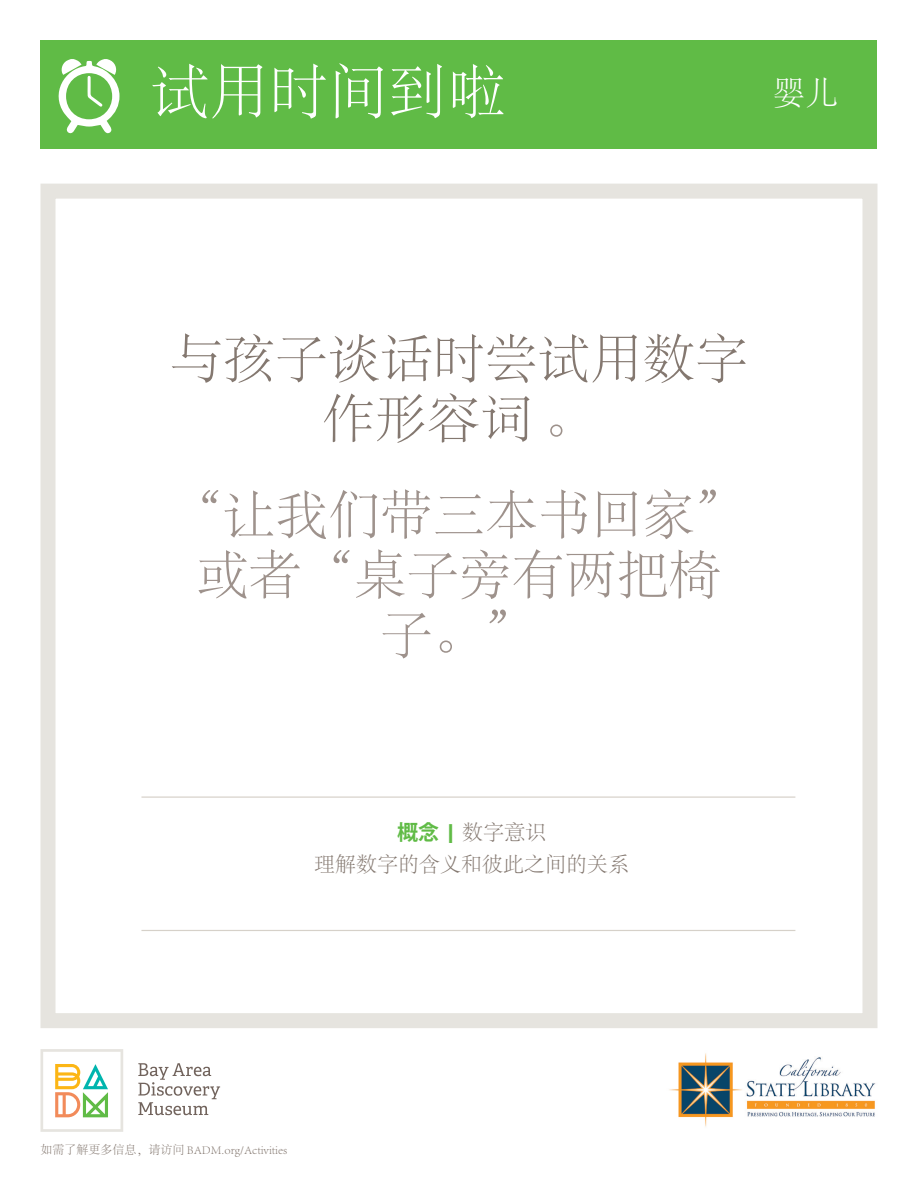
<style>
.page{position:relative;width:918px;height:1188px;background:#fff}
.page>*{position:absolute;margin:0;border:0;box-sizing:border-box;transform-origin:0 0}
.t1{font:300 59.25px "Adobe Song Std";color:#fff}
.t2{font:300 52.5px/60px "Adobe Song Std";color:#9e928c;text-align:center}
.t3{font:300 52.5px/60px "Adobe Song Std";color:#847870;text-align:center}
.t4{font:300 33px "Adobe Song Std";color:#fff}
.t5{font:300 21px/31.5px "Adobe Song Std";color:#847870;text-align:center}
.t6{font:300 12px "Adobe Song Std";color:#847870}
.s1{color:#9e928c}
.s2{font-family:"Koz Go Pr 6 N";font-weight:700;color:#60bb46}
.s3{font-family:"Adelle PE";font-weight:700;color:#60bb46}
</style>
<div class="page">
<div style="left:40px;top:184px;width:838px;height:844px;border:15px solid #e6e4df"></div>
<div style="left:40px;top:40px;width:838px;height:109px;background:#60bb46"></div>
<svg style="left:58px;top:59px;width:62px;height:75px"></svg>
<hr style="left:141px;top:796px;width:654px;height:2px;background:#d6d1c9">
<hr style="left:141px;top:930px;width:654px;height:1px;background:#d6d1c9">
<svg style="left:138px;top:1063px;width:82px;height:52px"></svg>
<svg style="left:40px;top:1049px;width:83px;height:83px"></svg>
<img style="left:669px;top:1053px;width:207px;height:74px">
<h1 class="t1" style="left:150px;top:60px;width:357px">试用时间到啦</h1>
<h3 class="t4" style="left:772px;top:75px;width:67px">婴儿</h3>
<h2 class="t3" style="left:170px;top:331px;width:579px">与孩子谈话时尝试用数字作形容词 <span class="s1">。</span></h2>
<h2 class="t2" style="left:170px;top:487px;width:579px">“让我们带三本书回家”或者“桌子旁有两把椅子。”</h2>
<h3 class="t5" style="left:314px;top:818px;width:316px"><span class="s2">概念</span> <span class="s3">|</span> 数字意识<br>理解数字的含义和彼此之间的关系</h3>
<p class="t6" style="left:40px;top:1144px;width:248px">如需了解更多信息，请访问 BADM.org/Activities</p>
</div>
